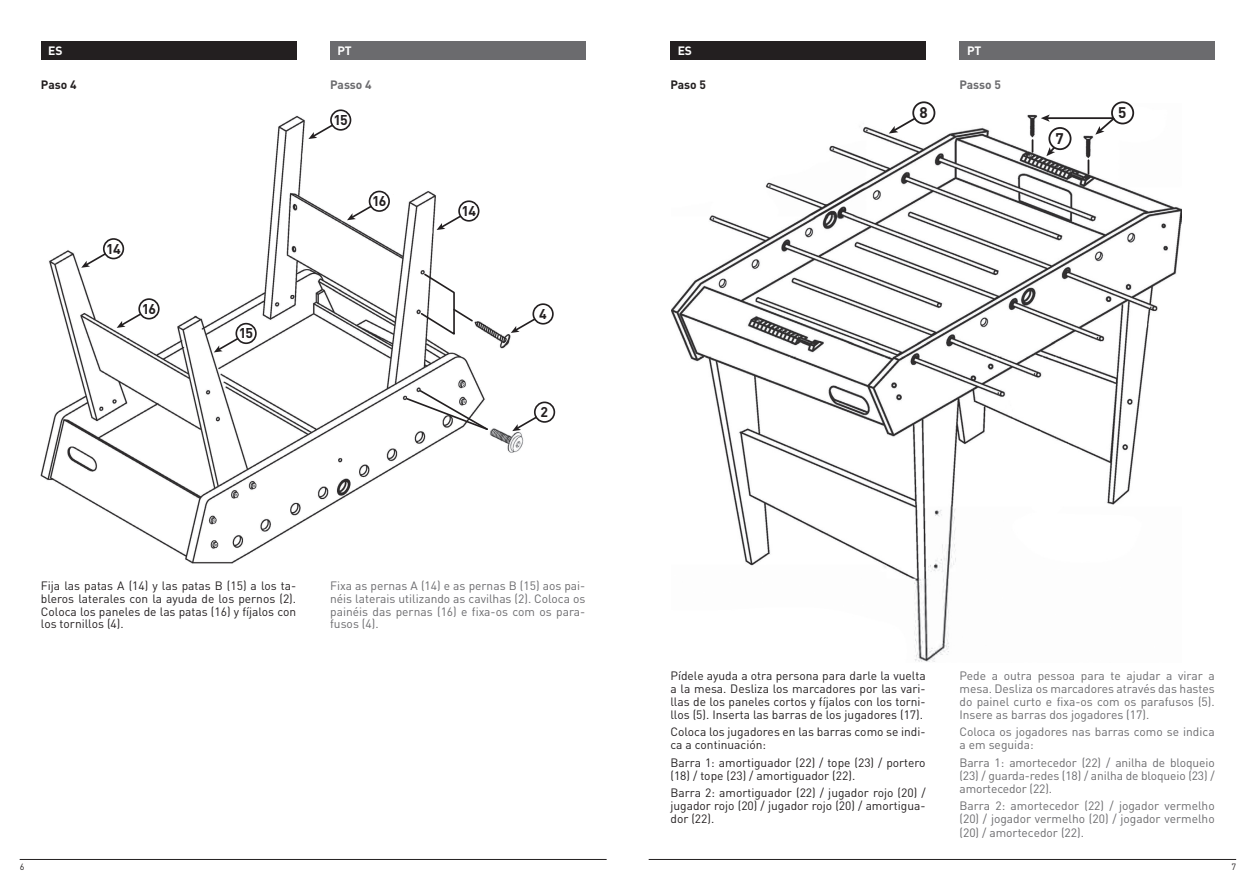
<style>
.page{position:relative;width:1256px;height:891px;background:#fff}
.page>*{position:absolute;margin:0;border:0;box-sizing:border-box;transform-origin:0 0}
.t1{font:700 15.3px "DINOT";color:#231f20}
.t2{font:700 14.1px "DINOT";letter-spacing:-.06em;color:#231f20}
.t3{font:12px/13px "DINOT";color:#6b6b6e;text-align:justify}
.t4{font:12px/13px "DINOT";color:#231f20;text-align:justify}
.t5{font:700 12px "DINOT";color:#6b6b6e}
.t6{font:700 12px "DINOT";color:#231f20}
.t7{font:700 12px "DINOT";color:#fff}
.t8{font:9px "DINOT";color:#231f20}
</style>
<div class="page">
<hr style="left:20px;top:859px;width:586px;height:1px;background:#231f20">
<hr style="left:648px;top:859px;width:588px;height:1px;background:#231f20">
<div style="left:41px;top:41px;width:255px;height:18px;background:#231f20"></div>
<div style="left:330px;top:41px;width:255px;height:18px;background:#6b6b6e"></div>
<img style="left:41px;top:111px;width:498px;height:452px">
<svg style="left:81px;top:251px;width:27px;height:17px"></svg>
<div style="left:103px;top:238px;width:21px;height:21px;border:2px solid #231f20;border-radius:50%"></div>
<svg style="left:117px;top:311px;width:26px;height:17px"></svg>
<div style="left:138px;top:298px;width:22px;height:22px;border:2px solid #231f20;border-radius:50%"></div>
<svg style="left:347px;top:204px;width:27px;height:16px"></svg>
<div style="left:369px;top:191px;width:21px;height:21px;border:2px solid #231f20;border-radius:50%"></div>
<svg style="left:308px;top:123px;width:27px;height:16px"></svg>
<div style="left:330px;top:109px;width:21px;height:22px;border:2px solid #231f20;border-radius:50%"></div>
<svg style="left:214px;top:336px;width:27px;height:16px"></svg>
<div style="left:235px;top:323px;width:22px;height:21px;border:2px solid #231f20;border-radius:50%"></div>
<svg style="left:511px;top:317px;width:26px;height:16px"></svg>
<div style="left:532px;top:303px;width:22px;height:22px;border:2px solid #231f20;border-radius:50%"></div>
<svg style="left:512px;top:415px;width:27px;height:16px"></svg>
<div style="left:534px;top:402px;width:21px;height:21px;border:2px solid #231f20;border-radius:50%"></div>
<svg style="left:436px;top:214px;width:27px;height:16px"></svg>
<div style="left:458px;top:200px;width:21px;height:22px;border:2px solid #231f20;border-radius:50%"></div>
<svg style="left:419px;top:272px;width:55px;height:65px"></svg>
<svg style="left:405px;top:389px;width:84px;height:42px"></svg>
<div style="left:670px;top:41px;width:255px;height:19px;background:#231f20"></div>
<div style="left:959px;top:41px;width:255px;height:19px;background:#6b6b6e"></div>
<img style="left:672px;top:104px;width:509px;height:558px">
<svg style="left:888px;top:116px;width:30px;height:18px"></svg>
<div style="left:912px;top:101px;width:23px;height:23px;border:2px solid #231f20;border-radius:50%"></div>
<svg style="left:1046px;top:145px;width:10px;height:11px"></svg>
<div style="left:1048px;top:127px;width:23px;height:23px;border:2px solid #231f20;border-radius:50%"></div>
<hr style="left:1047px;top:117px;width:66px;height:2px;background:#231f20">
<svg style="left:1040px;top:114px;width:9px;height:8px"></svg>
<div style="left:1111px;top:101px;width:23px;height:23px;border:2px solid #231f20;border-radius:50%"></div>
<svg style="left:1095px;top:116px;width:21px;height:19px"></svg>
<svg style="left:1087px;top:160px;width:2px;height:14px"></svg>
<svg style="left:1031px;top:140px;width:2px;height:12px"></svg>
<p class="t7" style="left:48px;top:42px;width:16px">ES</p>
<p class="t7" style="left:337px;top:42px;width:16px">PT</p>
<p class="t6" style="left:41px;top:76px;width:37px">Paso 4</p>
<p class="t2" style="left:106px;top:239px;width:16px">14</p>
<p class="t2" style="left:142px;top:299px;width:16px">16</p>
<p class="t2" style="left:239px;top:324px;width:16px">15</p>
<p class="t5" style="left:330px;top:76px;width:43px">Passo 4</p>
<p class="t2" style="left:333px;top:111px;width:16px">15</p>
<p class="t2" style="left:372px;top:192px;width:16px">16</p>
<p class="t2" style="left:461px;top:202px;width:16px">14</p>
<p class="t2" style="left:539px;top:304px;width:9px">4</p>
<p class="t2" style="left:540px;top:403px;width:9px">2</p>
<p class="t4" style="left:41px;top:579px;width:257px">Fija las patas A (14) y las patas B (15) a los ta&shy;bleros laterales con la ayuda de los pernos (2).<br>Coloca los paneles de las patas (16) y fíjalos con los tornillos (4).</p>
<p class="t3" style="left:330px;top:579px;width:257px">Fixa as pernas A (14) e as pernas B (15) aos pai&shy;néis laterais utilizando as cavilhas (2). Coloca os painéis das pernas (16) e fixa-os com os para&shy;fusos (4).</p>
<p class="t7" style="left:677px;top:43px;width:16px">ES</p>
<p class="t7" style="left:967px;top:43px;width:16px">PT</p>
<p class="t6" style="left:670px;top:76px;width:37px">Paso 5</p>
<p class="t1" style="left:919px;top:103px;width:10px">8</p>
<p class="t5" style="left:959px;top:76px;width:43px">Passo 5</p>
<p class="t1" style="left:1055px;top:128px;width:10px">7</p>
<p class="t1" style="left:1118px;top:103px;width:10px">5</p>
<p class="t4" style="left:670px;top:669px;width:257px">Pídele ayuda a otra persona para darle la vuelta a la mesa. Desliza los marcadores por las vari&shy;llas de los paneles cortos y fíjalos con los torni&shy;llos (5). Inserta las barras de los jugadores (17).</p>
<p class="t4" style="left:670px;top:725px;width:257px">Coloca los jugadores en las barras como se indi&shy;ca a continuación:</p>
<p class="t4" style="left:670px;top:755px;width:257px">Barra 1: amortiguador (22) / tope (23) / portero (18) / tope (23) / amortiguador (22).</p>
<p class="t4" style="left:670px;top:786px;width:257px">Barra 2: amortiguador (22) / jugador rojo (20) / jugador rojo (20) / jugador rojo (20) / amortigua&shy;dor (22).</p>
<p class="t3" style="left:959px;top:669px;width:257px">Pede a outra pessoa para te ajudar a virar a mesa. Desliza os marcadores através das hastes do painel curto e fixa-os com os parafusos (5).<br>Insere as barras dos jogadores (17).</p>
<p class="t3" style="left:959px;top:725px;width:257px">Coloca os jogadores nas barras como se indica a em seguida:</p>
<p class="t3" style="left:959px;top:756px;width:257px">Barra 1: amortecedor (22) / anilha de bloqueio (23) / guarda-redes (18) / anilha de bloqueio (23) / amortecedor (22).</p>
<p class="t3" style="left:959px;top:799px;width:257px">Barra 2: amortecedor (22) / jogador vermelho (20) / jogador vermelho (20) / jogador vermelho (20) / amortecedor (22).</p>
<p class="t8" style="left:20px;top:861px;width:6px">6</p>
<p class="t8" style="left:1231px;top:861px;width:6px">7</p>
</div>
